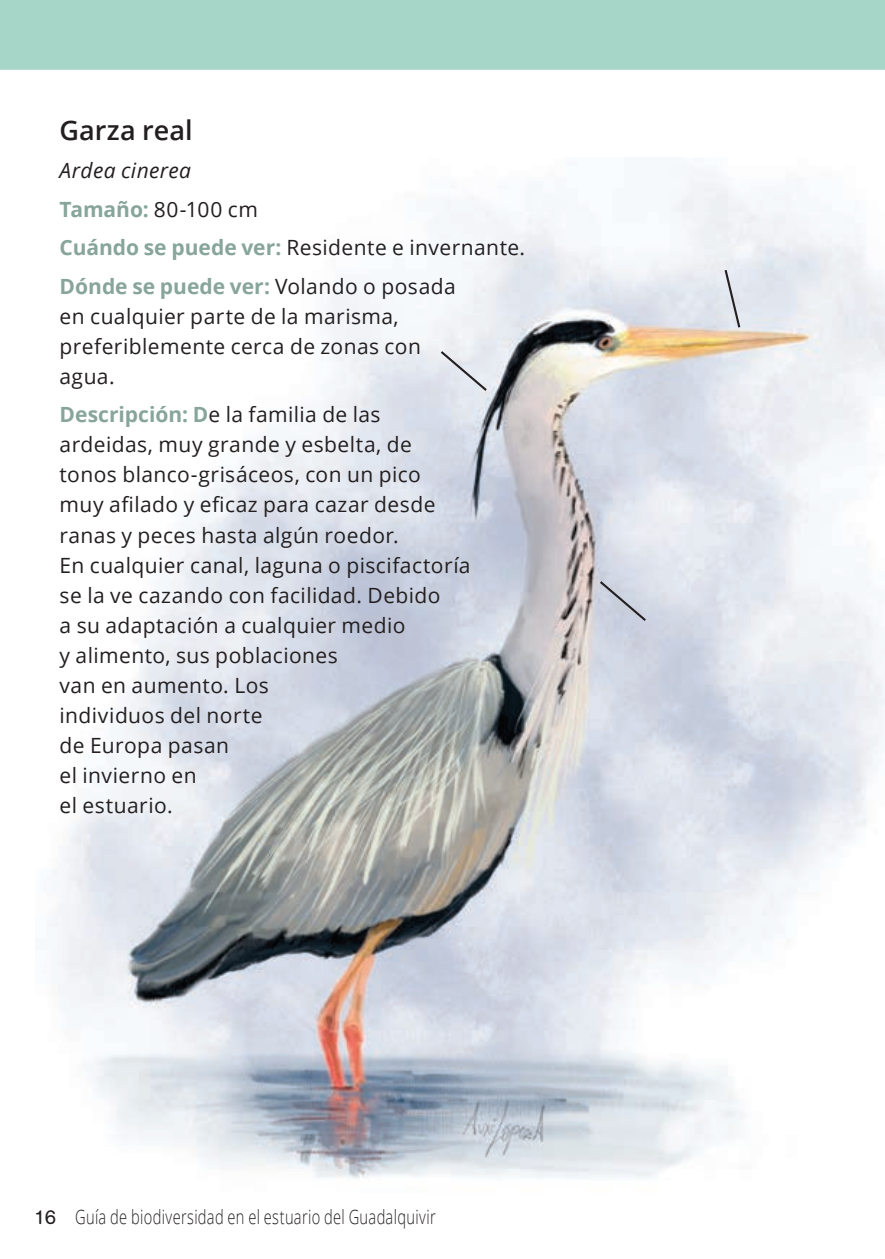
<style>
.page{position:relative;width:885px;height:1259px;background:#fff}
.page>*{position:absolute;margin:0;border:0;box-sizing:border-box;transform-origin:0 0}
.t1{font:600 27px "Open Sans";color:#231f20}
.t2{font:21px/30px "Open Sans";letter-spacing:.02em;color:#231f20}
.t3{font:300 19.5px "Open Sans";letter-spacing:.025em;color:#231f20;scale:.75 1}
.s1{font-style:italic}
.s2{font-weight:700;color:#87a59a}
.s3{font-family:"AG Book Rounded";font-weight:400}
</style>
<div class="page">
<img style="left:47px;top:169px;width:837px;height:1010px">
<div style="left:0;top:0;width:884px;height:70px;background:#a6d6c8"></div>
<svg style="left:723px;top:268px;width:18px;height:62px"></svg>
<svg style="left:438px;top:349px;width:51px;height:44px;background:#d9dde3"></svg>
<svg style="left:597px;top:579px;width:51px;height:44px;background:#c4c9d5"></svg>
<p class="t1" style="left:60px;top:111px;width:135px">Garza real</p>
<p class="t2" style="left:60px;top:151px;width:467px;line-height:38.4px"><span class="s1">Ardea cinerea<br></span><span class="s2">Tamaño:</span> 80-100 cm<br><span class="s2">Cuándo se puede ver:</span> Residente e invernante.<br><span class="s2">Dónde se puede ver:</span> Volando o posada</p>
<p class="t2" style="left:60px;top:301px;width:363px">en cualquier parte de la marisma, preferiblemente cerca de zonas con agua.</p>
<p class="t2" style="left:60px;top:399px;width:412px"><span class="s2">Descripción: D</span>e la familia de las ardeidas, muy grande y esbelta, de tonos blanco-grisáceos, con un pico<br>muy afilado y eficaz para cazar desde ranas y peces hasta algún roedor.<br>En cualquier canal, laguna o piscifactoría se la ve cazando con facilidad. Debido<br>a su adaptación a cualquier medio<br>y alimento, sus poblaciones<br>van en aumento. Los<br>individuos del norte<br>de Europa pasan<br>el invierno en<br>el estuario.</p>
<p class="t3" style="left:34px;top:1203px;width:537px"><span class="s3">16</span> Guía de biodiversidad en el estuario del Guadalquivir</p>
</div>
